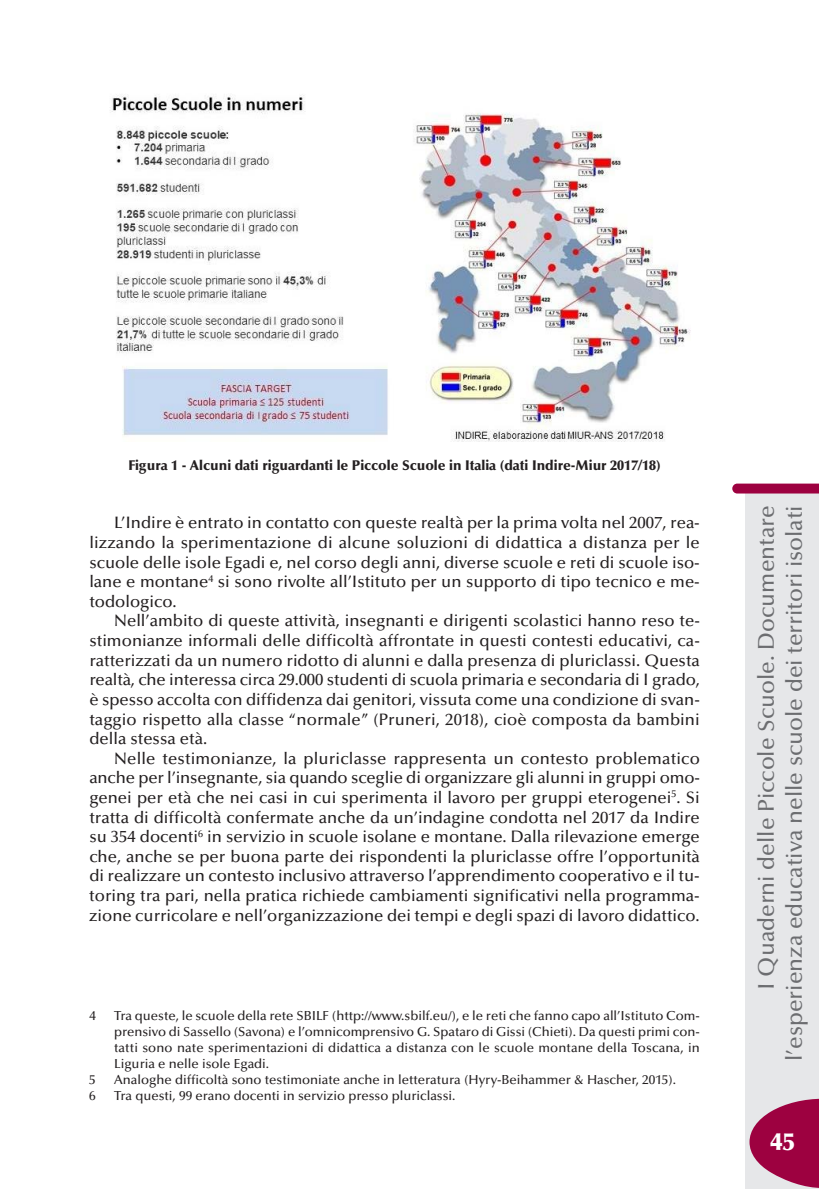
<style>
.page{position:relative;width:819px;height:1191px;background:#fff}
.page>*{position:absolute;margin:0;border:0;box-sizing:border-box;transform-origin:0 0}
.t1{font:900 24.5px "Optima";color:#fff}
.t2{font:500 22.75px/28px "Optima";color:#6c6d70;text-align:right}
.t3{font:500 16.62px/19.6px "Optima";color:#231f20;text-align:justify}
.t4{font:900 14px "Optima";color:#231f20}
.t5{font:500 13.12px/16.1px "Optima";color:#231f20;text-align:justify}
</style>
<div class="page">
<img style="left:111px;top:95px;width:580px;height:346px">
<div style="left:745px;top:491px;width:74px;height:697px;background:#e6e7e9"></div>
<svg style="left:732px;top:483px;width:87px;height:10px"></svg>
<svg style="left:749px;top:1098px;width:70px;height:90px"></svg>
<p class="t4" style="left:128px;top:460px;width:534px">Figura 1 - Alcuni dati riguardanti le Piccole Scuole in Italia (dati Indire-Miur 2017/18)</p>
<p class="t3" style="left:89px;top:515px;width:612px;text-indent:25px">L’Indire è entrato in contatto con queste realtà per la prima volta nel 2007, rea&shy;lizzando la sperimentazione di alcune soluzioni di didattica a distanza per le scuole delle isole Egadi e, nel corso degli anni, diverse scuole e reti di scuole iso&shy;lane e montane<sup>4</sup> si sono rivolte all’Istituto per un supporto di tipo tecnico e me&shy;todologico.</p>
<p class="t3" style="left:89px;top:613px;width:612px;text-indent:25px">Nell’ambito di queste attività, insegnanti e dirigenti scolastici hanno reso te&shy;stimonianze informali delle difficoltà affrontate in questi contesti educativi, ca&shy;ratterizzati da un numero ridotto di alunni e dalla presenza di pluriclassi. Questa realtà, che interessa circa 29.000 studenti di scuola primaria e secondaria di I grado, è spesso accolta con diffidenza dai genitori, vissuta come una condizione di svan&shy;taggio rispetto alla classe “normale” (Pruneri, 2018), cioè composta da bambini della stessa età.</p>
<p class="t3" style="left:89px;top:750px;width:612px;text-indent:25px">Nelle testimonianze, la pluriclasse rappresenta un contesto problematico anche per l’insegnante, sia quando sceglie di organizzare gli alunni in gruppi omo&shy;genei per età che nei casi in cui sperimenta il lavoro per gruppi eterogenei<sup>5</sup>. Si tratta di difficoltà confermate anche da un’indagine condotta nel 2017 da Indire su 354 docenti<sup>6</sup> in servizio in scuole isolane e montane. Dalla rilevazione emerge che, anche se per buona parte dei rispondenti la pluriclasse offre l’opportunità di realizzare un contesto inclusivo attraverso l’apprendimento cooperativo e il tu&shy;toring tra pari, nella pratica richiede cambiamenti significativi nella programma&shy;zione curricolare e nell’organizzazione dei tempi e degli spazi di lavoro didattico.</p>
<p class="t5" style="left:89px;top:1008px;width:8px">4</p>
<p class="t5" style="left:114px;top:1008px;width:587px">Tra queste, le scuole della rete SBILF (http://www.sbilf.eu/), e le reti che fanno capo all’Istituto Com&shy;prensivo di Sassello (Savona) e l’omnicomprensivo G. Spataro di Gissi (Chieti). Da questi primi con&shy;tatti sono nate sperimentazioni di didattica a distanza con le scuole montane della Toscana, in Liguria e nelle isole Egadi.</p>
<p class="t5" style="left:89px;top:1072px;width:8px">5</p>
<p class="t5" style="left:114px;top:1072px;width:563px">Analoghe difficoltà sono testimoniate anche in letteratura (Hyry-Beihammer &amp; Hascher, 2015).</p>
<p class="t5" style="left:89px;top:1088px;width:8px">6</p>
<p class="t5" style="left:114px;top:1088px;width:343px">Tra questi, 99 erano docenti in servizio presso pluriclassi.</p>
<h2 class="t2" style="left:754px;top:1060px;width:557px;rotate:-90deg">I Quaderni delle Piccole Scuole. Documentare l’esperienza educativa nelle scuole dei territori isolati</h2>
<h1 class="t1" style="left:770px;top:1131px;width:26px">45</h1>
</div>
